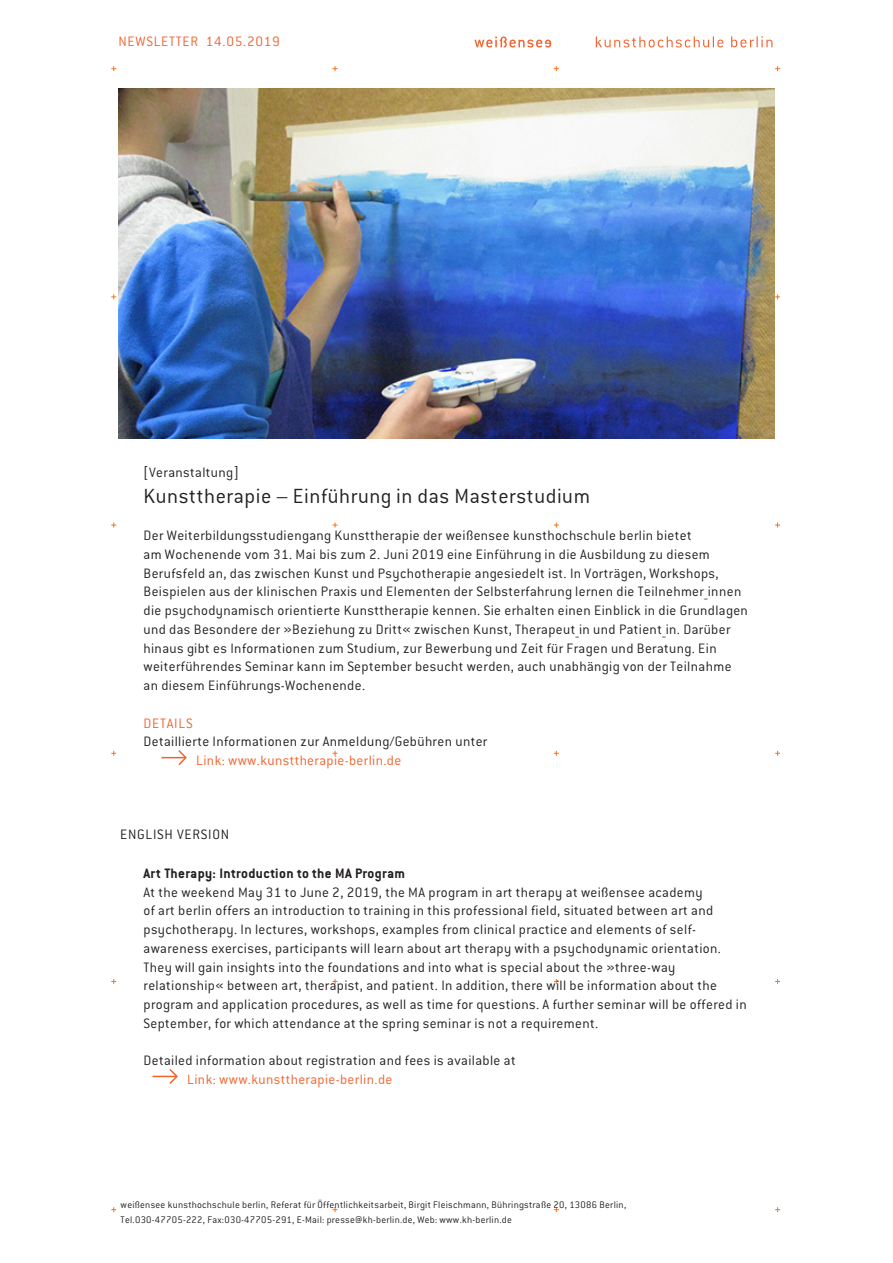
<style>
.page{position:relative;width:893px;height:1263px;background:#fff}
.page>*{position:absolute;margin:0;border:0;box-sizing:border-box;transform-origin:0 0}
.Überschrift{font:300 22.5px "Weissensee Diktator";letter-spacing:.025em;color:#231f20}
.Fließtext{font:300 15px/18.8px "Weissensee Diktator";letter-spacing:.025em;color:#231f20}
.Fließtext-2{font:300 15px "Weissensee Diktator";letter-spacing:.025em;color:#f2642f}
.Überschrift_Englisch{font:700 15px "Weissensee Diktator";letter-spacing:.025em;color:#231f20}
.Fließtext-3{font:300 15px "Weissensee Diktator";letter-spacing:.05em;color:#f2642f}
.Kategorie_der_News{font:300 15px "Weissensee Diktator";letter-spacing:.025em;color:#231f20}
.Fließtext-4{font:300 15px "Weissensee Diktator";letter-spacing:.05em;color:#231f20}
.Details_Überschrift{font:300 15px "Weissensee Diktator";letter-spacing:.05em;color:#f2642f}
.t1{font:300 10.5px/15px "Weissensee Diktator";letter-spacing:.025em;color:#231f20}
</style>
<div class="page">
<svg style="left:474px;top:37px;width:77px;height:11px"></svg>
<svg style="left:596px;top:37px;width:127px;height:11px"></svg>
<svg style="left:731px;top:36px;width:41px;height:11px"></svg>
<svg style="left:161px;top:750px;width:26px;height:16px"></svg>
<svg style="left:152px;top:1069px;width:26px;height:15px"></svg>
<img style="left:119px;top:88px;width:655px;height:350px">
<p class="Fließtext-3" style="left:119px;top:34px;width:163px">NEWSLETTER 14.05.2019</p>
<p class="Kategorie_der_News" style="left:144px;top:464px;width:97px">[Veranstaltung]</p>
<p class="Überschrift" style="left:144px;top:483px;width:448px">Kunsttherapie – Einführung in das Masterstudium</p>
<p class="Fließtext" style="left:144px;top:526px;width:606px">Der Weiterbildungsstudiengang Kunsttherapie der weißensee kunsthochschule berlin bietet<br>am Wochenende vom 31. Mai bis zum 2. Juni 2019 eine Einführung in die Ausbildung zu diesem Berufsfeld an, das zwischen Kunst und Psychotherapie angesiedelt ist. In Vorträgen, Workshops, Beispielen aus der klinischen Praxis und Elementen der Selbsterfahrung lernen die Teilnehmer_innen die psychodynamisch orientierte Kunsttherapie kennen. Sie erhalten einen Einblick in die Grundlagen und das Besondere der »Beziehung zu Dritt« zwischen Kunst, Therapeut_in und Patient_in. Darüber hinaus gibt es Informationen zum Studium, zur Bewerbung und Zeit für Fragen und Beratung. Ein weiterführendes Seminar kann im September besucht werden, auch unabhängig von der Teilnahme an diesem Einführungs-Wochenende.</p>
<p class="Details_Überschrift" style="left:144px;top:715px;width:51px">DETAILS</p>
<p class="Fließtext" style="left:144px;top:732px;width:345px">Detaillierte Informationen zur Anmeldung/Gebühren unter</p>
<p class="Fließtext-2" style="left:196px;top:752px;width:207px">Link: www.kunsttherapie-berlin.de</p>
<p class="Fließtext-4" style="left:120px;top:826px;width:111px">ENGLISH VERSION</p>
<p class="Überschrift_Englisch" style="left:144px;top:864px;width:263px">Art Therapy: Introduction to the MA Program</p>
<p class="Fließtext" style="left:144px;top:882px;width:605px">At the weekend May 31 to June 2, 2019, the MA program in art therapy at weißensee academy<br>of art berlin offers an introduction to training in this professional field, situated between art and psychotherapy. In lectures, workshops, examples from clinical practice and elements of self&shy;awareness exercises, participants will learn about art therapy with a psychodynamic orientation.<br>They will gain insights into the foundations and into what is special about the »three-way relationship« between art, therapist, and patient. In addition, there will be information about the program and application procedures, as well as time for questions. A further seminar will be offered in September, for which attendance at the spring seminar is not a requirement.</p>
<p class="Fließtext" style="left:144px;top:1051px;width:374px">Detailed information about registration and fees is available at</p>
<p class="Fließtext-2" style="left:187px;top:1071px;width:207px">Link: www.kunsttherapie-berlin.de</p>
<p class="t1" style="left:121px;top:1197px;width:507px">weißensee kunsthochschule berlin, Referat für Öffentlichkeitsarbeit, Birgit Fleischmann, Bühringstraße 20, 13086 Berlin,<br>Tel.030-47705-222, Fax:030-47705-291, E-Mail: presse@kh-berlin.de, Web: www.kh-berlin.de</p>
</div>
